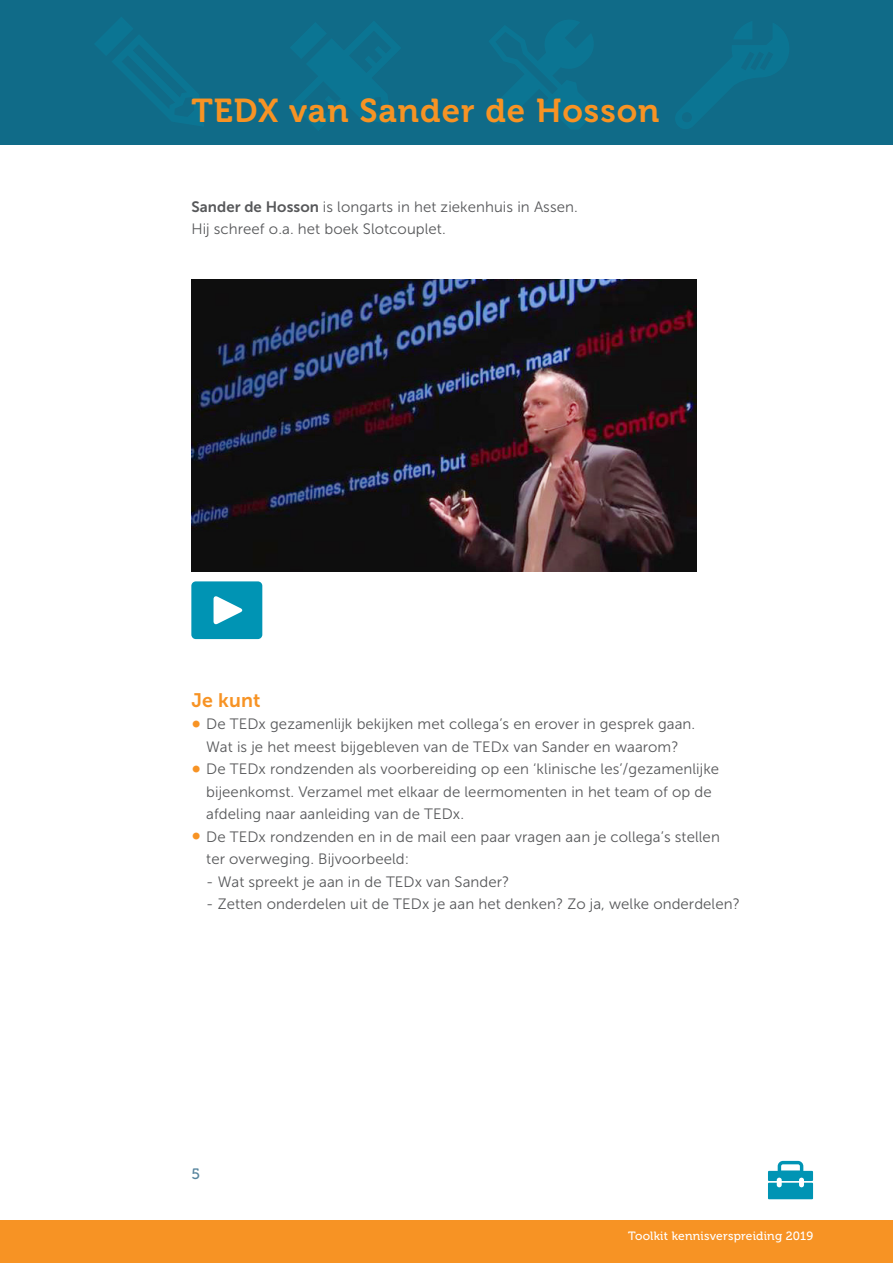
<style>
.page{position:relative;width:893px;height:1263px;background:#fff}
.page>*{position:absolute;margin:0;border:0;box-sizing:border-box;transform-origin:0 0}
.kop_oranje{font:33px "Museo 700";letter-spacing:.03em;color:#f79324}
.tussenkopje{font:19.5px "Museo Sans 700";letter-spacing:.01em;color:#f79324}
.plat{font:15px/22.5px "Museo Sans 300";letter-spacing:.005em;color:#57585a}
.t1{font:15px "Museo 500";color:#56849d}
.t2{font:12px "Museo 500";letter-spacing:.02em;color:#fff}
.s1{font-family:"Museo Sans 700"}
.s2{font-size:24px;color:#f79324}
</style>
<div class="page">
<div style="left:0;top:1220px;width:893px;height:43px;background:#f79324"></div>
<svg style="left:768px;top:1161px;width:45px;height:38px"></svg>
<div style="left:0;top:0;width:893px;height:144px;background:#106b88"></div>
<img style="left:191px;top:279px;width:506px;height:293px">
<svg style="left:489px;top:20px;width:104px;height:109px"></svg>
<svg style="left:95px;top:17px;width:108px;height:109px"></svg>
<svg style="left:291px;top:22px;width:109px;height:108px"></svg>
<svg style="left:676px;top:22px;width:113px;height:107px"></svg>
<div style="left:191px;top:581px;width:71px;height:58px;background:#0094b4;border-radius:4px"></div>
<svg style="left:214px;top:596px;width:29px;height:29px"></svg>
<p class="kop_oranje" style="left:191px;top:92px;width:470px">TEDX van Sander de Hosson</p>
<p class="plat" style="left:191px;top:195px;width:388px"><span class="s1">Sander de Hosson</span> is longarts in het ziekenhuis in Assen.<br>Hij schreef o.a. het boek Slotcouplet.</p>
<p class="tussenkopje" style="left:191px;top:689px;width:71px">Je kunt</p>
<p class="plat" style="left:191px;top:713px;width:505px;text-align:center"><span class="s2">•</span> De TEDx gezamenlijk bekijken met collega’s en erover in gesprek gaan.<br>Wat is je het meest bijgebleven van de TEDx van Sander en waarom?</p>
<p class="plat" style="left:206px;top:758px;width:514px;text-indent:-15px"><span class="s2">•</span> De TEDx rondzenden als voorbereiding op een ‘klinische les’/gezamenlijke bijeenkomst. Verzamel met elkaar de leermomenten in het team of op de afdeling naar aanleiding van de TEDx.</p>
<p class="plat" style="left:206px;top:825px;width:515px;text-indent:-15px"><span class="s2">•</span> De TEDx rondzenden en in de mail een paar vragen aan je collega’s stellen ter overweging. Bijvoorbeeld:</p>
<p class="plat" style="left:206px;top:870px;width:305px">- Wat spreekt je aan in de TEDx van Sander?</p>
<p class="plat" style="left:206px;top:893px;width:535px">- Zetten onderdelen uit de TEDx je aan het denken? Zo ja, welke onderdelen?</p>
<p class="t1" style="left:191px;top:1165px;width:10px">5</p>
<p class="t2" style="left:628px;top:1229px;width:187px">Toolkit kennisverspreiding 2019</p>
</div>
